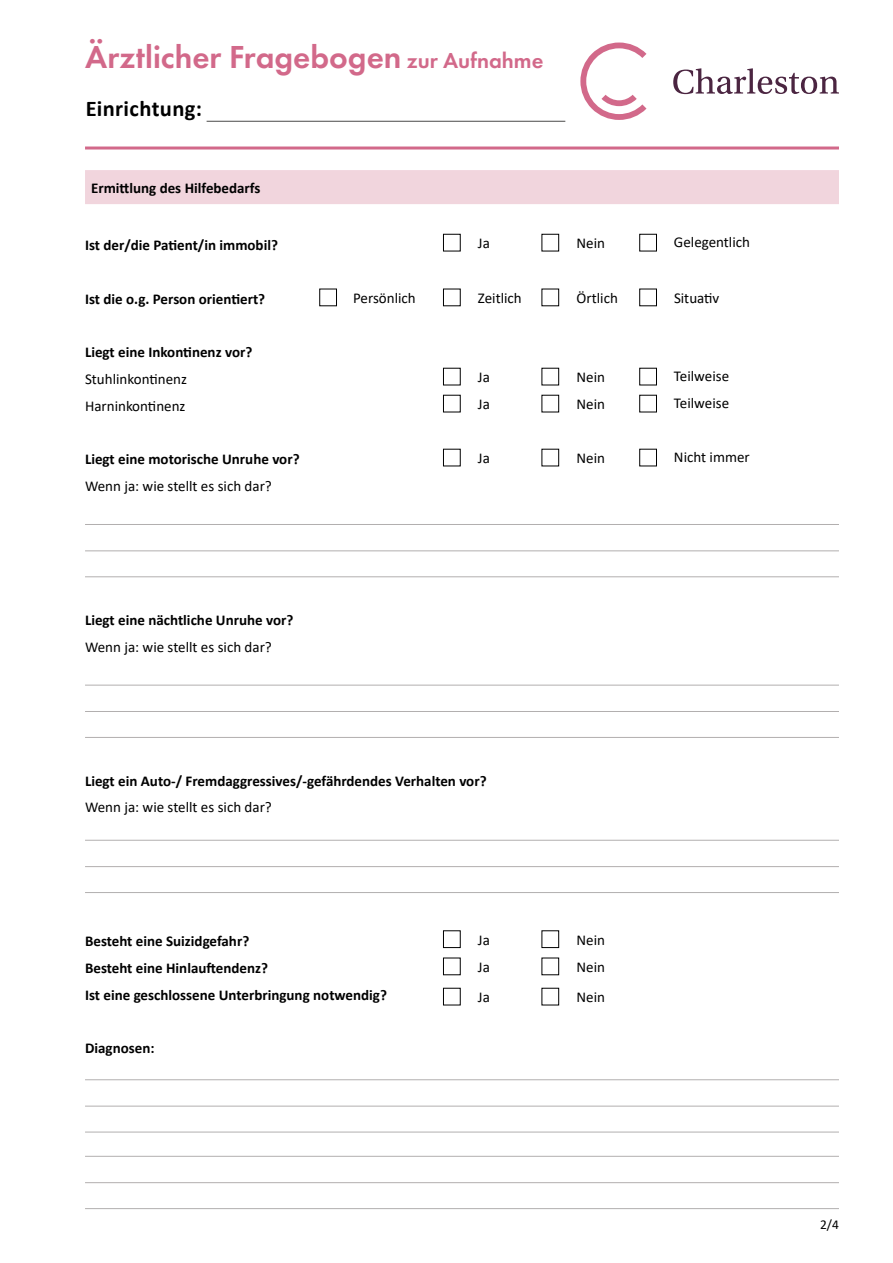
<style>
.page{position:relative;width:893px;height:1263px;background:#fff}
.page>*{position:absolute;margin:0;border:0;box-sizing:border-box;transform-origin:0 0}
.t1{font:600 33px "Futura PT";color:#d2698a}
.t2{font:700 22.5px "Calibri";letter-spacing:.015em;color:#000}
.t3{font:700 15px/26.7px "Calibri";color:#000}
.t4{font:15px/26.7px "Calibri";color:#000}
.t5{font:13.5px "Calibri";color:#000}
.s1{font-size:22.5px}
</style>
<div class="page">
<svg style="left:580px;top:43px;width:66px;height:77px"></svg>
<svg style="left:673px;top:68px;width:166px;height:26px"></svg>
<hr style="left:85px;top:146px;width:754px;height:3px;background:#d2698a">
<hr style="left:207px;top:121px;width:358px;height:1px;background:#4a4a49">
<div style="left:443px;top:395px;width:18px;height:17px;border:1px solid #000"></div>
<div style="left:541px;top:395px;width:18px;height:17px;border:1px solid #000"></div>
<div style="left:639px;top:395px;width:18px;height:17px;border:1px solid #000"></div>
<div style="left:443px;top:449px;width:18px;height:17px;border:1px solid #000"></div>
<div style="left:541px;top:449px;width:18px;height:17px;border:1px solid #000"></div>
<div style="left:639px;top:449px;width:18px;height:17px;border:1px solid #000"></div>
<div style="left:443px;top:930px;width:18px;height:18px;border:1px solid #000"></div>
<div style="left:541px;top:930px;width:18px;height:18px;border:1px solid #000"></div>
<div style="left:443px;top:958px;width:18px;height:17px;border:1px solid #000"></div>
<div style="left:541px;top:958px;width:18px;height:17px;border:1px solid #000"></div>
<div style="left:443px;top:234px;width:18px;height:17px;border:1px solid #000"></div>
<div style="left:541px;top:234px;width:18px;height:17px;border:1px solid #000"></div>
<div style="left:639px;top:234px;width:18px;height:17px;border:1px solid #000"></div>
<div style="left:443px;top:368px;width:18px;height:17px;border:1px solid #000"></div>
<div style="left:541px;top:368px;width:18px;height:17px;border:1px solid #000"></div>
<div style="left:639px;top:368px;width:18px;height:17px;border:1px solid #000"></div>
<div style="left:443px;top:988px;width:18px;height:17px;border:1px solid #000"></div>
<div style="left:541px;top:988px;width:18px;height:17px;border:1px solid #000"></div>
<div style="left:319px;top:289px;width:18px;height:17px;border:1px solid #000"></div>
<div style="left:443px;top:289px;width:18px;height:17px;border:1px solid #000"></div>
<div style="left:541px;top:289px;width:18px;height:17px;border:1px solid #000"></div>
<div style="left:639px;top:289px;width:18px;height:17px;border:1px solid #000"></div>
<hr style="left:85px;top:524px;width:754px;height:1px;background:#b2afaf">
<hr style="left:85px;top:685px;width:754px;height:1px;background:#b2afaf">
<hr style="left:85px;top:840px;width:754px;height:1px;background:#b2afaf">
<hr style="left:85px;top:1079px;width:754px;height:1px;background:#b2afaf">
<hr style="left:85px;top:1156px;width:754px;height:1px;background:#b2afaf">
<hr style="left:85px;top:550px;width:754px;height:1px;background:#b2afaf">
<hr style="left:85px;top:711px;width:754px;height:1px;background:#b2afaf">
<hr style="left:85px;top:866px;width:754px;height:1px;background:#b2afaf">
<hr style="left:85px;top:1106px;width:754px;height:1px;background:#b2afaf">
<hr style="left:85px;top:1182px;width:754px;height:1px;background:#b2afaf">
<hr style="left:85px;top:576px;width:754px;height:1px;background:#b2afaf">
<hr style="left:85px;top:737px;width:754px;height:1px;background:#b2afaf">
<hr style="left:85px;top:892px;width:754px;height:1px;background:#b2afaf">
<hr style="left:85px;top:1132px;width:754px;height:1px;background:#b2afaf">
<hr style="left:85px;top:1208px;width:754px;height:1px;background:#b2afaf">
<div style="left:85px;top:170px;width:754px;height:34px;background:#f1d5dd"></div>
<h1 class="t1" style="left:85px;top:36px;width:460px">Ärztlicher Fragebogen <span class="s1">zur Aufnahme</span></h1>
<h2 class="t2" style="left:86px;top:92px;width:118px">Einrichtung:</h2>
<p class="t3" style="left:91px;top:174px;width:171px">Ermittlung des Hilfebedarfs</p>
<p class="t3" style="left:85px;top:232px;width:194px">Ist der/die Patient/in immobil?</p>
<p class="t3" style="left:85px;top:285px;width:182px">Ist die o.g. Person orientiert?</p>
<p class="t3" style="left:85px;top:339px;width:169px">Liegt eine Inkontinenz vor?</p>
<p class="t4" style="left:85px;top:365px;width:103px">Stuhlinkontinenz<br>Harninkontinenz</p>
<p class="t3" style="left:85px;top:446px;width:216px">Liegt eine motorische Unruhe vor?</p>
<p class="t4" style="left:85px;top:472px;width:188px">Wenn ja: wie stellt es sich dar?</p>
<p class="t3" style="left:85px;top:606px;width:210px">Liegt eine nächtliche Unruhe vor?</p>
<p class="t4" style="left:85px;top:633px;width:188px">Wenn ja: wie stellt es sich dar?</p>
<p class="t4" style="left:478px;top:230px;width:13px">Ja</p>
<p class="t4" style="left:577px;top:230px;width:30px">Nein</p>
<p class="t4" style="left:674px;top:228px;width:78px">Gelegentlich</p>
<p class="t4" style="left:353px;top:284px;width:64px">Persönlich</p>
<p class="t4" style="left:478px;top:284px;width:45px">Zeitlich</p>
<p class="t4" style="left:577px;top:284px;width:43px">Örtlich</p>
<p class="t4" style="left:674px;top:284px;width:47px">Situativ</p>
<p class="t4" style="left:478px;top:363px;width:13px">Ja</p>
<p class="t4" style="left:577px;top:363px;width:30px">Nein</p>
<p class="t4" style="left:674px;top:362px;width:57px">Teilweise</p>
<p class="t4" style="left:478px;top:390px;width:13px">Ja</p>
<p class="t4" style="left:577px;top:390px;width:30px">Nein</p>
<p class="t4" style="left:674px;top:389px;width:57px">Teilweise</p>
<p class="t4" style="left:478px;top:444px;width:13px">Ja</p>
<p class="t4" style="left:577px;top:444px;width:30px">Nein</p>
<p class="t4" style="left:674px;top:443px;width:77px">Nicht immer</p>
<p class="t3" style="left:85px;top:767px;width:403px">Liegt ein Auto-/ Fremdaggressives/-gefährdendes Verhalten vor?</p>
<p class="t4" style="left:85px;top:793px;width:188px">Wenn ja: wie stellt es sich dar?</p>
<p class="t3" style="left:85px;top:927px;width:303px">Besteht eine Suizidgefahr?<br>Besteht eine Hinlauftendenz?<br>Ist eine geschlossene Unterbringung notwendig?</p>
<p class="t3" style="left:85px;top:1034px;width:71px">Diagnosen:</p>
<p class="t4" style="left:478px;top:926px;width:13px">Ja</p>
<p class="t4" style="left:577px;top:926px;width:30px">Nein</p>
<p class="t4" style="left:478px;top:953px;width:13px">Ja</p>
<p class="t4" style="left:577px;top:953px;width:30px">Nein</p>
<p class="t4" style="left:478px;top:983px;width:13px">Ja</p>
<p class="t4" style="left:577px;top:983px;width:30px">Nein</p>
<p class="t5" style="left:820px;top:1215px;width:20px">2/4</p>
</div>
